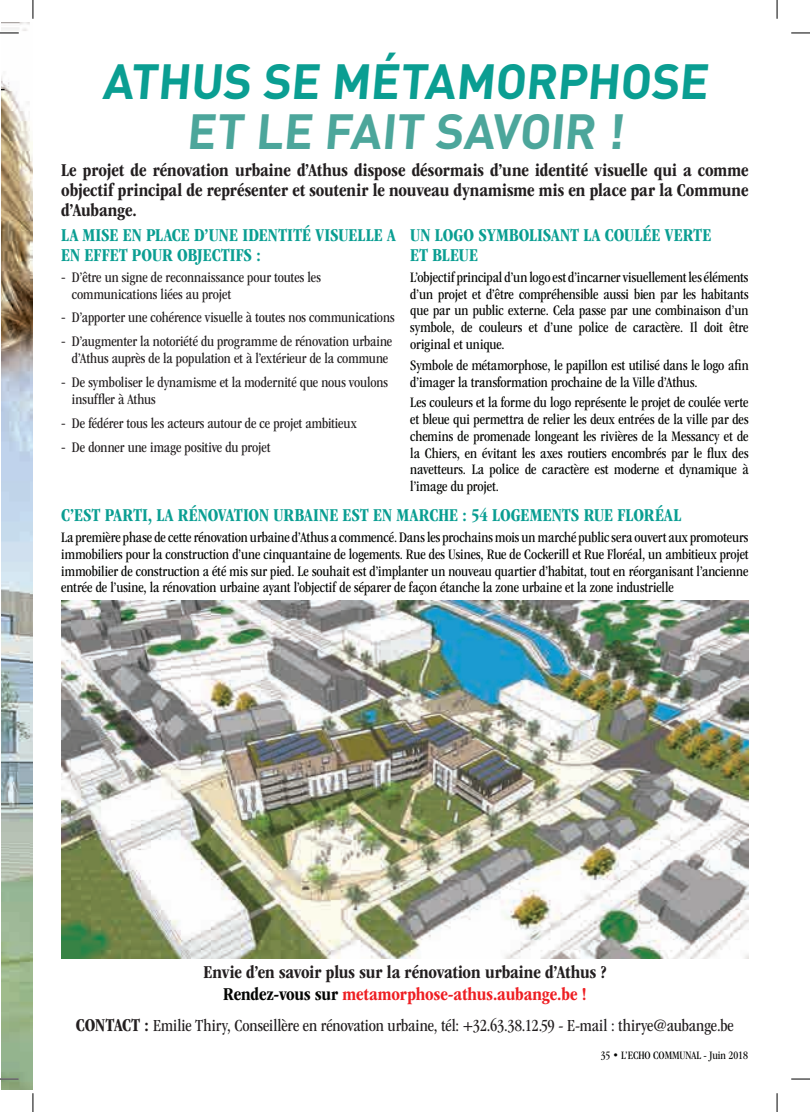
<style>
.page{position:relative;width:810px;height:1112px;background:#fff}
.page>*{position:absolute;margin:0;border:0;box-sizing:border-box;transform-origin:0 0}
.t1{font:700 48.75px "DIN Pro";color:#0a9e92}
.t2{font:700 48.75px "DIN Pro";color:#4ca69b}
.t3{font:700 condensed 18.75px/20px "ITC Garamond Std";letter-spacing:-.005em;color:#231f20;text-align:justify}
.t4{font:700 condensed 18.75px/20px "ITC Garamond Std";letter-spacing:.005em;color:#0a9e92}
.t5{font:condensed 17.5px "ITC Garamond Std";color:#231f20}
.t6{font:condensed 15px/16.9px "ITC Garamond Std";letter-spacing:-.005em;color:#040503;text-align:justify}
.t7{font:condensed 15px/16.9px "ITC Garamond Std";letter-spacing:-.005em;color:#231f20}
.t8{font:condensed 11.75px "ITC Garamond Std";color:#040503}
.s1{font-family:"Calibri";font-stretch:normal}
.s2{color:#040503}
.s3{color:#ee1f23}
.s4{font-weight:700;font-size:18.75px}
</style>
<div class="page">
<img style="left:1px;top:22px;width:32px;height:1067px">
<img style="left:61px;top:600px;width:688px;height:358px">
<svg style="left:0;top:32px;width:19px;height:2px"></svg>
<svg style="left:791px;top:32px;width:19px;height:2px"></svg>
<svg style="left:0;top:1077px;width:19px;height:2px"></svg>
<svg style="left:791px;top:1078px;width:19px;height:1px"></svg>
<svg style="left:32px;top:0;width:2px;height:19px"></svg>
<svg style="left:32px;top:1093px;width:2px;height:18px"></svg>
<svg style="left:776px;top:0;width:2px;height:19px"></svg>
<svg style="left:776px;top:1093px;width:2px;height:18px"></svg>
<h1 class="t1" style="left:102px;top:48px;width:613px">ATHUS SE MÉTAMORPHOSE</h1>
<h1 class="t2" style="left:186px;top:98px;width:445px">ET LE FAIT SAVOIR !</h1>
<p class="t3" style="left:61px;top:160px;width:689px">Le projet de rénovation urbaine d’Athus dispose désormais d’une identité visuelle qui a comme objectif principal de représenter et soutenir le nouveau dynamisme mis en place par la Commune d’Aubange.</p>
<p class="t4" style="left:61px;top:225px;width:336px">LA MISE EN PLACE D’UNE IDENTITÉ VISUELLE A<br>EN EFFET POUR OBJECTIFS :</p>
<p class="t7" style="left:72px;top:268px;width:250px;text-indent:-11px"><span class="s1">-</span> D’être un signe de reconnaissance pour toutes les communications liées au projet</p>
<p class="t7" style="left:61px;top:309px;width:335px"><span class="s1">-</span> D’apporter une cohérence visuelle à toutes nos communications</p>
<p class="t7" style="left:61px;top:333px;width:333px;text-align:center"><span class="s1">-</span> D’augmenter la notoriété du programme de rénovation urbaine d’Athus auprès de la population et à l’extérieur de la commune</p>
<p class="t7" style="left:72px;top:374px;width:318px;text-indent:-11px"><span class="s1">-</span> De symboliser le dynamisme et la modernité que nous voulons insuffler à Athus</p>
<p class="t7" style="left:61px;top:415px;width:297px"><span class="s1">-</span> De fédérer tous les acteurs autour de ce projet ambitieux</p>
<p class="t7" style="left:61px;top:439px;width:211px"><span class="s1">-</span> De donner une image positive du projet</p>
<p class="t4" style="left:410px;top:225px;width:303px">UN LOGO SYMBOLISANT LA COULÉE VERTE<br>ET BLEUE</p>
<p class="t6" style="left:410px;top:268px;width:340px">L’objectif principal d’un logo est d’incarner visuellement les éléments d’un projet et d’être compréhensible aussi bien par les habitants que par un public externe. Cela passe par une combinaison d’un symbole, de couleurs et d’une police de caractère. Il doit être original et unique.</p>
<p class="t6" style="left:410px;top:356px;width:340px">Symbole de métamorphose, le papillon est utilisé dans le logo afin d’imager la transformation prochaine de la Ville d’Athus.</p>
<p class="t6" style="left:410px;top:394px;width:340px">Les couleurs et la forme du logo représente le projet de coulée verte et bleue qui permettra de relier les deux entrées de la ville par des chemins de promenade longeant les rivières de la Messancy et de la Chiers, en évitant les axes routiers encombrés par le flux des navetteurs. La police de caractère est moderne et dynamique à l’image du projet.</p>
<p class="t4" style="left:61px;top:505px;width:622px">C’EST PARTI, LA RÉNOVATION URBAINE EST EN MARCHE : 54 LOGEMENTS RUE FLORÉAL</p>
<p class="t6" style="left:61px;top:528px;width:689px">La première phase de cette rénovation urbaine d’Athus a commencé. Dans les prochains mois un marché public sera ouvert aux promoteurs immobiliers pour la construction d’une cinquantaine de logements. Rue des Usines, Rue de Cockerill et Rue Floréal, un ambitieux projet immobilier de construction a été mis sur pied. Le souhait est d’implanter un nouveau quartier d’habitat, tout en réorganisant l’ancienne entrée de l’usine, la rénovation urbaine ayant l’objectif de séparer de façon étanche la zone urbaine et la zone industrielle</p>
<p class="t3" style="left:204px;top:960px;width:404px;line-height:22.2px;text-align:center">Envie d’en savoir plus sur la rénovation urbaine d’Athus ?<br><span class="s2">Rendez-vous sur</span> <span class="s3">metamorphose-athus.aubange.be !</span></p>
<p class="t5" style="left:76px;top:1015px;width:660px"><span class="s4">CONTACT :</span> Emilie Thiry, Conseillère en rénovation urbaine, tél: +32.63.38.12.59 - E-mail : thirye@aubange.be</p>
<p class="t8" style="left:601px;top:1048px;width:149px">35 • L’ECHO COMMUNAL - Juin 2018</p>
</div>
